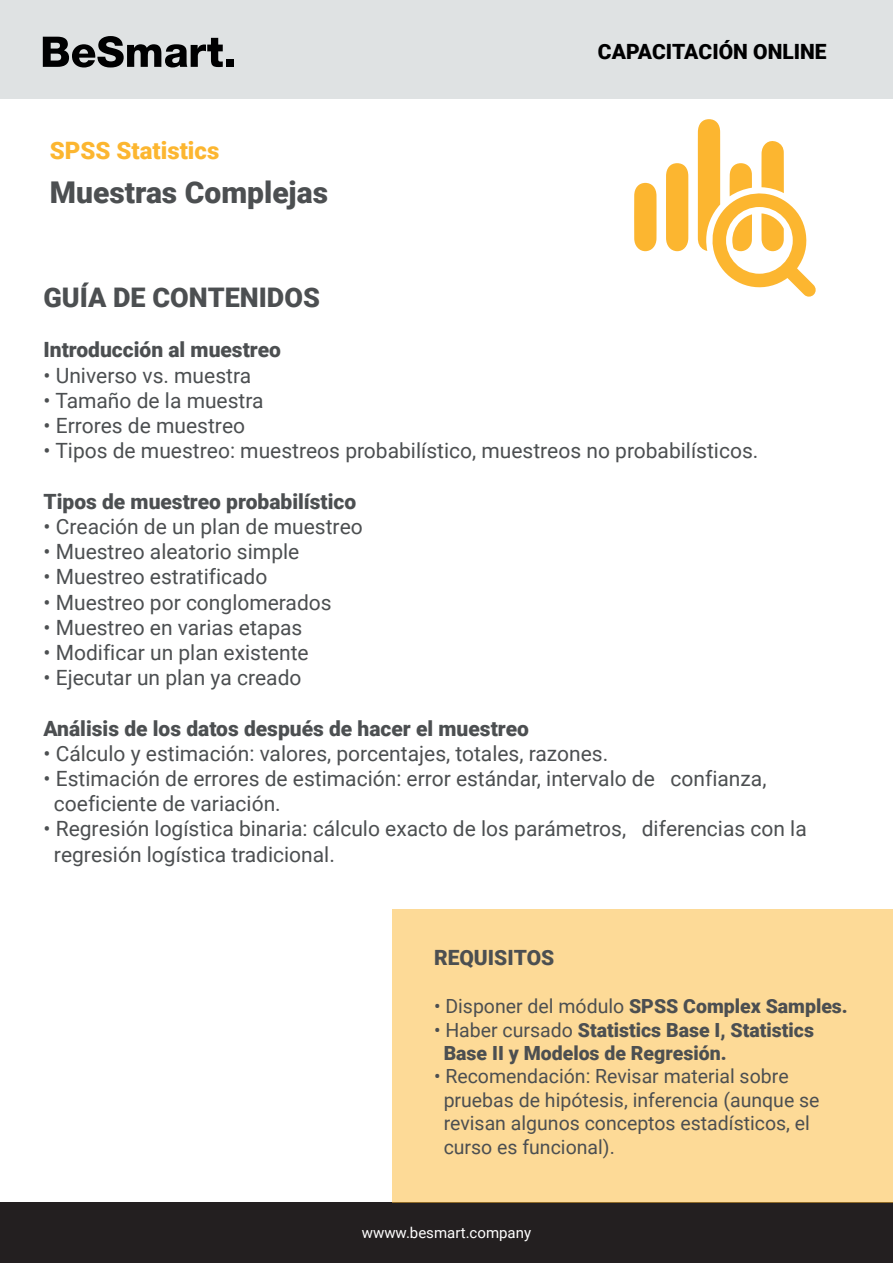
<style>
.page{position:relative;width:893px;height:1263px;background:#fff}
.page>*{position:absolute;margin:0;border:0;box-sizing:border-box;transform-origin:0 0}
.t1{font:900 30px "Roboto";color:#4c4f51}
.t2{font:900 27px "Roboto";color:#4c4f51}
.t3{font:900 24px "Roboto";color:#fcb630}
.t4{font:21px/25.2px "Roboto";color:#4c4f51}
.t5{font:900 21px "Roboto";color:#4c4f51}
.t6{font:900 21px "Roboto";color:#000001}
.t7{font:19.5px/23.4px "Roboto";color:#4c4f51}
.t8{font:900 19.5px/23.4px "Roboto";color:#4c4f51}
.t9{font:15px "Roboto";color:#fff}
.s1{font-weight:400}
</style>
<div class="page">
<div style="left:0;top:0;width:893px;height:99px;background:#dfe2e3"></div>
<svg style="left:43px;top:36px;width:180px;height:31px"></svg>
<div style="left:226px;top:59px;width:8px;height:8px;background:#000001"></div>
<svg style="left:666px;top:163px;width:22px;height:88px"></svg>
<svg style="left:634px;top:183px;width:23px;height:68px"></svg>
<svg style="left:698px;top:119px;width:118px;height:178px"></svg>
<div style="left:0;top:1202px;width:893px;height:61px;background:#231f20"></div>
<div style="left:393px;top:909px;width:500px;height:293px;background:#fdda97"></div>
<p class="t3" style="left:50px;top:134px;width:171px">SPSS Statistics</p>
<h1 class="t1" style="left:50px;top:171px;width:280px">Muestras Complejas</h1>
<p class="t6" style="left:598px;top:37px;width:230px">CAPACITACIÓN ONLINE</p>
<p class="t2" style="left:44px;top:279px;width:278px">GUÍA DE CONTENIDOS</p>
<p class="t5" style="left:44px;top:335px;width:239px">Introducción al muestreo</p>
<p class="t4" style="left:44px;top:362px;width:209px">• Universo vs. muestra</p>
<p class="t4" style="left:44px;top:387px;width:222px">• Tamaño de la muestra</p>
<p class="t4" style="left:44px;top:412px;width:203px">• Errores de muestreo</p>
<p class="t4" style="left:44px;top:437px;width:716px">• Tipos de muestreo: muestreos probabilístico, muestreos no probabilísticos.</p>
<p class="t5" style="left:44px;top:486px;width:314px">Tipos de muestreo probabilístico</p>
<p class="t4" style="left:44px;top:513px;width:321px">• Creación de un plan de muestreo</p>
<p class="t4" style="left:44px;top:538px;width:257px">• Muestreo aleatorio simple</p>
<p class="t4" style="left:44px;top:563px;width:225px">• Muestreo estratificado</p>
<p class="t4" style="left:44px;top:589px;width:290px">• Muestreo por conglomerados</p>
<p class="t4" style="left:44px;top:614px;width:260px">• Muestreo en varias etapas</p>
<p class="t4" style="left:44px;top:639px;width:267px">• Modificar un plan existente</p>
<p class="t4" style="left:44px;top:664px;width:260px">• Ejecutar un plan ya creado</p>
<p class="t5" style="left:44px;top:713px;width:487px">Análisis de los datos después de hacer el muestreo</p>
<p class="t4" style="left:44px;top:740px;width:566px">• Cálculo y estimación: valores, porcentajes, totales, razones.</p>
<p class="t4" style="left:54px;top:765px;width:714px;text-indent:-10px">• Estimación de errores de estimación: error estándar, intervalo de confianza, coeficiente de variación.</p>
<p class="t4" style="left:54px;top:815px;width:754px;text-indent:-10px">• Regresión logística binaria: cálculo exacto de los parámetros, diferencias con la regresión logística tradicional.</p>
<p class="t5" style="left:434px;top:942px;width:122px">REQUISITOS</p>
<p class="t8" style="left:434px;top:994px;width:415px"><span class="s1">• Disponer del módulo</span> SPSS Complex Samples.</p>
<p class="t8" style="left:444px;top:1017px;width:372px;text-indent:-10px"><span class="s1">• Haber cursado</span> Statistics Base I, Statistics<br>Base II y Modelos de Regresión.</p>
<p class="t7" style="left:444px;top:1064px;width:377px;text-indent:-10px">• Recomendación: Revisar material sobre pruebas de hipótesis, inferencia (aunque se revisan algunos conceptos estadísticos, el curso es funcional).</p>
<p class="t9" style="left:362px;top:1222px;width:171px">wwww.besmart.company</p>
</div>
